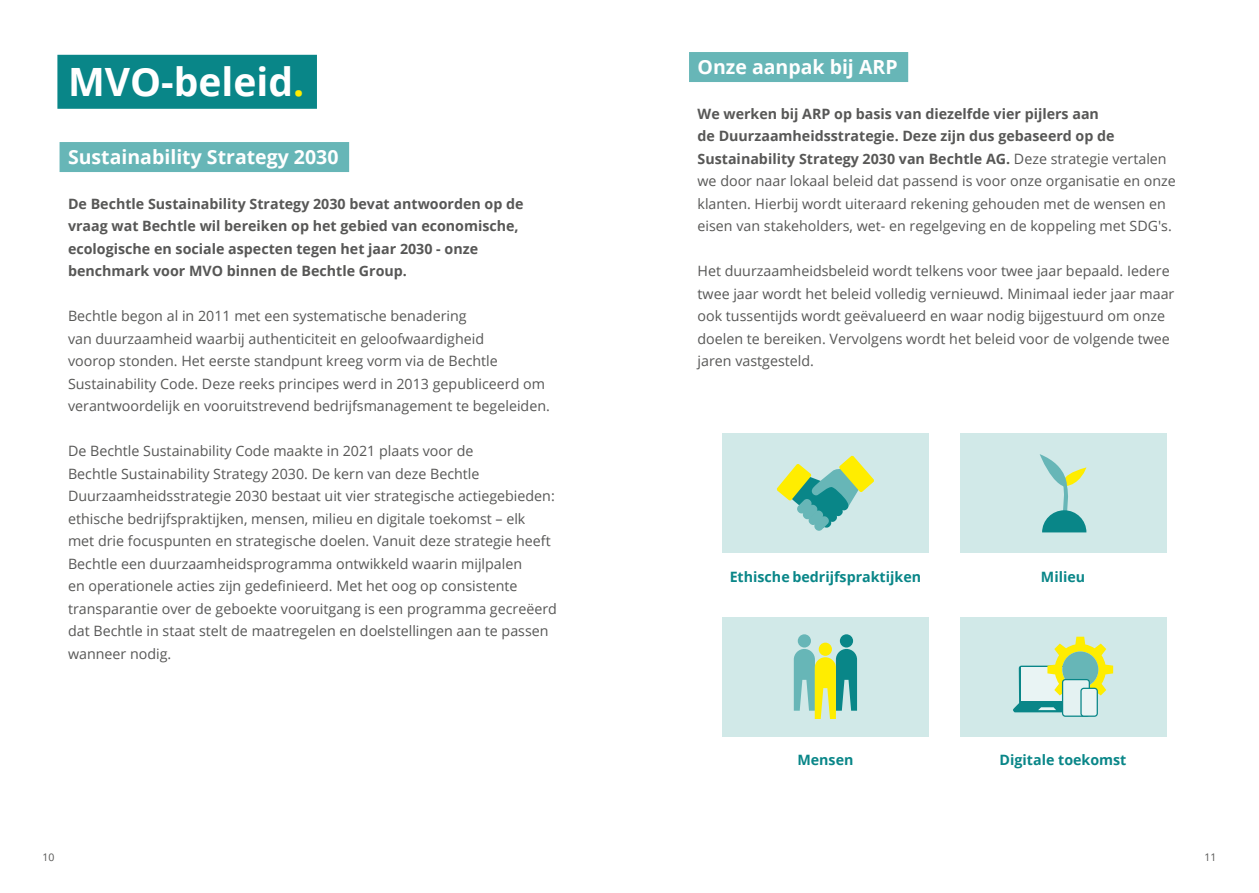
<style>
.page{position:relative;width:1259px;height:893px;background:#fff}
.page>*{position:absolute;margin:0;border:0;box-sizing:border-box;transform-origin:0 0}
.t1{font:700 39px "Open Sans";color:#fff}
.t2{font:700 19.5px "Open Sans";color:#fff}
.t3{font:14.25px/22.5px "Open Sans";color:#575756}
.t4{font:700 14.25px/22.5px "Open Sans";color:#575756}
.t5{font:700 14.25px "Open Sans";color:#098688}
.t6{font:10.5px "Open Sans";color:#575756}
.s1{color:#ffed00}
.s2{font-weight:700}
</style>
<div class="page">
<div style="left:57px;top:55px;width:260px;height:54px;background:#098688"></div>
<div style="left:60px;top:142px;width:289px;height:30px;background:#67b6b7"></div>
<div style="left:689px;top:52px;width:219px;height:30px;background:#67b6b7"></div>
<div style="left:722px;top:434px;width:206px;height:119px;background:#d1e9e8"></div>
<div style="left:722px;top:617px;width:206px;height:119px;background:#d1e9e8"></div>
<div style="left:959px;top:434px;width:207px;height:119px;background:#d1e9e8"></div>
<div style="left:959px;top:617px;width:207px;height:119px;background:#d1e9e8"></div>
<div style="left:1062px;top:680px;width:27px;height:36px;background:#e4f2f2;border-radius:3px"></div>
<div style="left:1062px;top:679px;width:28px;height:38px;border:1px solid #098688;border-radius:3px"></div>
<div style="left:1081px;top:688px;width:16px;height:28px;background:#e9f4f4;border-radius:3px"></div>
<div style="left:1080px;top:688px;width:18px;height:29px;border:1px solid #098688;border-radius:3px"></div>
<svg style="left:1013px;top:637px;width:100px;height:75px"></svg>
<div style="left:798px;top:634px;width:13px;height:13px;background:#67b6b7;border-radius:50%"></div>
<div style="left:818px;top:643px;width:14px;height:13px;background:#ffed00;border-radius:50%"></div>
<svg style="left:794px;top:649px;width:63px;height:70px"></svg>
<div style="left:840px;top:634px;width:13px;height:13px;background:#098688;border-radius:50%"></div>
<svg style="left:776px;top:456px;width:98px;height:75px"></svg>
<svg style="left:1039px;top:454px;width:47px;height:78px"></svg>
<h1 class="t1" style="left:68px;top:54px;width:238px">MVO-beleid<span class="s1">.</span></h1>
<h2 class="t2" style="left:68px;top:143px;width:272px">Sustainability Strategy 2030</h2>
<p class="t4" style="left:68px;top:192px;width:457px">De Bechtle Sustainability Strategy 2030 bevat antwoorden op de vraag wat Bechtle wil bereiken op het gebied van economische, ecologische en sociale aspecten tegen het jaar 2030 - onze benchmark voor MVO binnen de Bechtle Group.</p>
<p class="t3" style="left:68px;top:304px;width:483px">Bechtle begon al in 2011 met een systematische benadering<br>van duurzaamheid waarbij authenticiteit en geloofwaardigheid<br>voorop stonden. Het eerste standpunt kreeg vorm via de Bechtle Sustainability Code. Deze reeks principes werd in 2013 gepubliceerd om verantwoordelijk en vooruitstrevend bedrijfsmanagement te begeleiden.</p>
<p class="t3" style="left:68px;top:439px;width:490px">De Bechtle Sustainability Code maakte in 2021 plaats voor de<br>Bechtle Sustainability Strategy 2030. De kern van deze Bechtle Duurzaamheidsstrategie 2030 bestaat uit vier strategische actiegebieden: ethische bedrijfspraktijken, mensen, milieu en digitale toekomst – elk<br>met drie focuspunten en strategische doelen. Vanuit deze strategie heeft Bechtle een duurzaamheidsprogramma ontwikkeld waarin mijlpalen<br>en operationele acties zijn gedefinieerd. Met het oog op consistente transparantie over de geboekte vooruitgang is een programma gecreëerd dat Bechtle in staat stelt de maatregelen en doelstellingen aan te passen wanneer nodig.</p>
<h2 class="t2" style="left:697px;top:53px;width:201px">Onze aanpak bij ARP</h2>
<p class="t3" style="left:697px;top:102px;width:480px"><span class="s2">We werken bij ARP op basis van diezelfde vier pijlers aan<br>de Duurzaamheidsstrategie. Deze zijn dus gebaseerd op de Sustainability Strategy 2030 van Bechtle AG.</span> Deze strategie vertalen we door naar lokaal beleid dat passend is voor onze organisatie en onze klanten. Hierbij wordt uiteraard rekening gehouden met de wensen en eisen van stakeholders, wet- en regelgeving en de koppeling met SDG's.</p>
<p class="t3" style="left:697px;top:259px;width:478px">Het duurzaamheidsbeleid wordt telkens voor twee jaar bepaald. Iedere twee jaar wordt het beleid volledig vernieuwd. Minimaal ieder jaar maar ook tussentijds wordt geëvalueerd en waar nodig bijgestuurd om onze doelen te bereiken. Vervolgens wordt het beleid voor de volgende twee jaren vastgesteld.</p>
<p class="t5" style="left:729px;top:566px;width:193px">Ethische bedrijfspraktijken</p>
<p class="t5" style="left:797px;top:750px;width:58px">Mensen</p>
<p class="t5" style="left:1041px;top:566px;width:46px">Milieu</p>
<p class="t5" style="left:999px;top:750px;width:128px">Digitale toekomst</p>
<p class="t6" style="left:43px;top:850px;width:14px">10</p>
<p class="t6" style="left:1204px;top:850px;width:14px">11</p>
</div>
